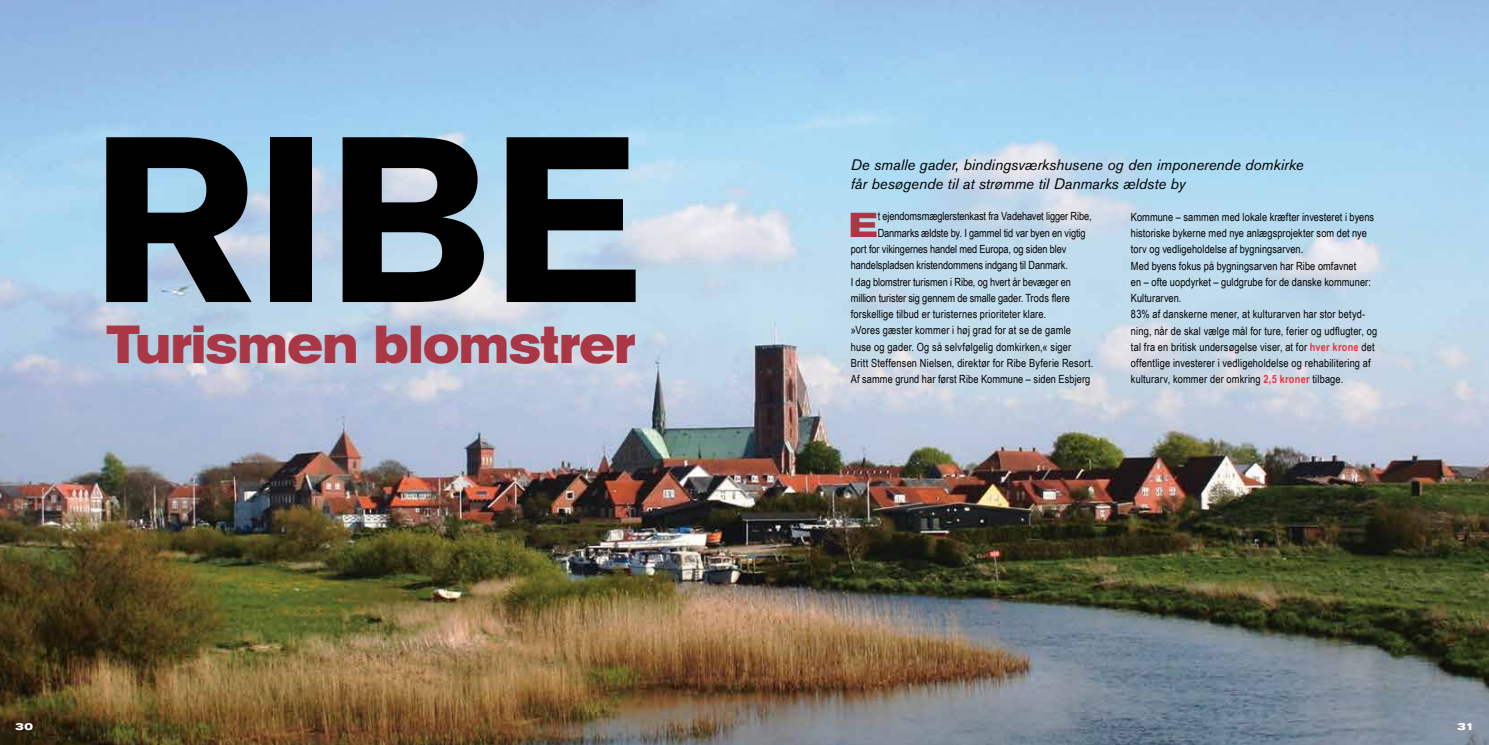
<style>
.page{position:relative;width:1489px;height:745px;background:#fff}
.page>*{position:absolute;margin:0;border:0;box-sizing:border-box;transform-origin:0 0}
.t1{font:700 233.12px "Akzidenz Grotesk BE";color:#000}
.t2{font:700 expanded 52.88px "Akzidenz Grotesk BE";color:#aa3745;scale:.82 1}
.t3{font:700 expanded 34.25px "Akzidenz Grotesk BE";color:#aa3745}
.t4{font:italic 15px/18.8px "Akzidenz Grotesk BE";letter-spacing:-.005em;color:#000}
.t5{font:11.25px/16.2px "Arial Narrow";letter-spacing:.01em;color:#000}
.t6{font:11.25px "Arial Narrow";letter-spacing:-.01em;color:#000}
.t7{font:700 expanded 10px "Akzidenz Grotesk BE";color:#fff}
.s1{font-weight:700;color:#e63241}
</style>
<div class="page">
<img style="left:0;top:0;width:1488px;height:744px">
<h1 class="t1" style="left:91px;top:86px;width:552px">Ribe</h1>
<h2 class="t2" style="left:107px;top:314px;width:646px">Turismen blomstrer</h2>
<h3 class="t4" style="left:850px;top:155px;width:454px">De smalle gader, bindingsværkshusene og den imponerende domkirke får besøgende til at strømme til Danmarks ældste by</h3>
<h3 class="t3" style="left:848px;top:205px;width:27px">E</h3>
<p class="t6" style="left:877px;top:208px;width:215px">t ejendomsmæglerstenkast fra Vadehavet ligger Ribe,</p>
<p class="t6" style="left:877px;top:224px;width:209px">Danmarks ældste by. I gammel tid var byen en vigtig</p>
<p class="t5" style="left:850px;top:240px;width:217px">port for vikingernes handel med Europa, og siden blev</p>
<p class="t6" style="left:850px;top:257px;width:218px">handelspladsen kristendommens indgang til Danmark.</p>
<p class="t6" style="left:850px;top:273px;width:222px">I dag blomstrer turismen i Ribe, og hvert år bevæger en</p>
<p class="t6" style="left:850px;top:289px;width:221px">million turister sig gennem de smalle gader. Trods flere</p>
<p class="t5" style="left:850px;top:305px;width:197px">forskellige tilbud er turisternes prioriteter klare.</p>
<p class="t5" style="left:850px;top:321px;width:222px">»Vores gæster kommer i høj grad for at se de gamle</p>
<p class="t5" style="left:850px;top:338px;width:222px">huse og gader. Og så selvfølgelig domkirken,« siger</p>
<p class="t5" style="left:850px;top:354px;width:244px">Britt Steffensen Nielsen, direktør for Ribe Byferie Resort.</p>
<p class="t5" style="left:850px;top:370px;width:241px">Af samme grund har først Ribe Kommune – siden Esbjerg</p>
<p class="t5" style="left:1130px;top:208px;width:248px">Kommune – sammen med lokale kræfter investeret i byens historiske bykerne med nye anlægsprojekter som det nye torv og vedligeholdelse af bygningsarven.<br>Med byens fokus på bygningsarven har Ribe omfavnet<br>en – ofte uopdyrket – guldgrube for de danske kommuner:<br>Kulturarven.<br>83% af danskerne mener, at kulturarven har stor betyd&shy;ning, når de skal vælge mål for ture, ferier og udflugter, og tal fra en britisk undersøgelse viser, at for <span class="s1">hver krone</span> det offentlige investerer i vedligeholdelse og rehabilitering af</p>
<p class="t5" style="left:1130px;top:370px;width:214px">kulturarv, kommer der omkring <span class="s1">2,5 kroner</span> tilbage.</p>
<p class="t7" style="left:16px;top:720px;width:19px">30</p>
<p class="t7" style="left:1457px;top:720px;width:18px">31</p>
</div>
